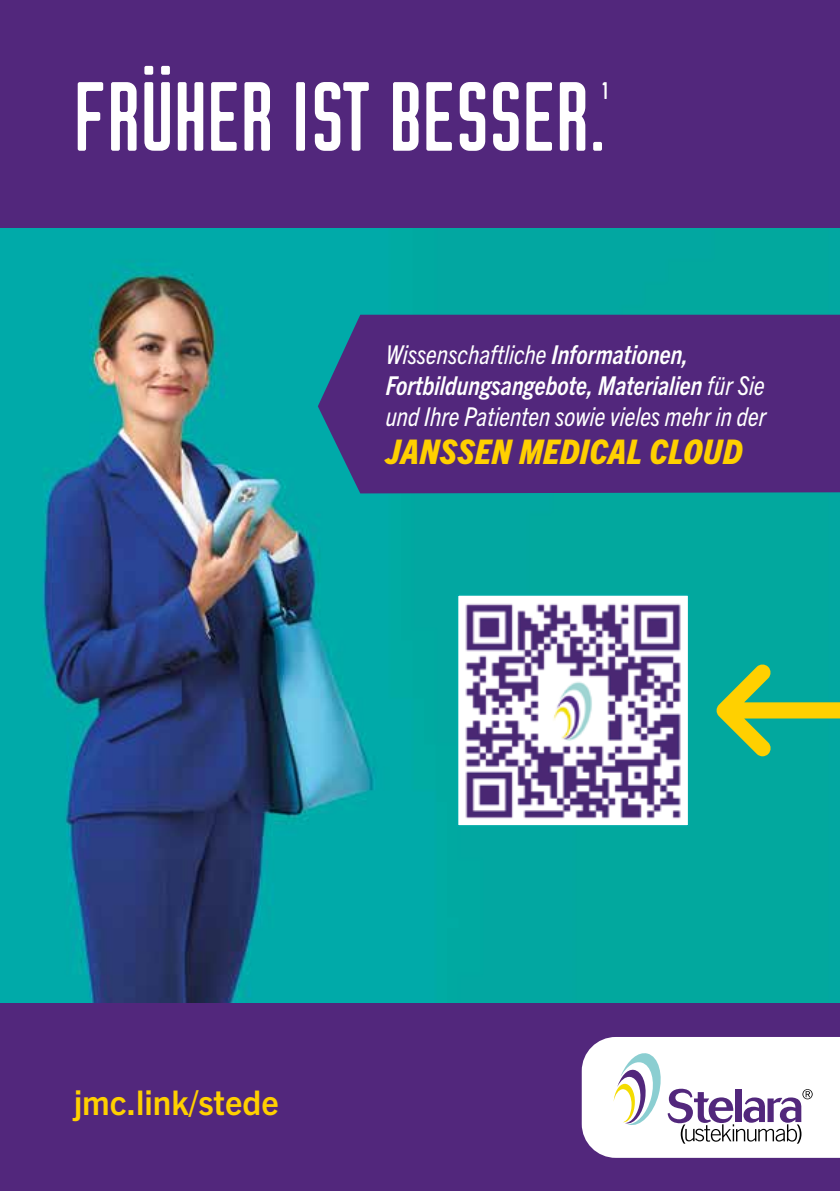
<style>
.page{position:relative;width:840px;height:1191px;background:#fff}
.page>*{position:absolute;margin:0;border:0;box-sizing:border-box;transform-origin:0 0}
.t1{font:98px "Cache";color:#fff}
.t2{font:italic 800 condensed 34px "Trade Gothic Next LT Pro";letter-spacing:.01em;color:#ffd000}
.t3{font:700 34px "Trade Gothic Next LT Pro";color:#ffd000}
.t4{font:italic condensed 26px/31.2px "Trade Gothic Next LT Pro";color:#fff}
.t5{font:24px "Cache";color:#fff}
.s1{font-weight:700}
</style>
<div class="page">
<img style="left:0;top:228px;width:839px;height:775px">
<div style="left:0;top:0;width:839px;height:228px;background:#52277c"></div>
<div style="left:0;top:1003px;width:839px;height:188px;background:#52277c"></div>
<svg style="left:581px;top:1037px;width:258px;height:120px;background:#e7e4eb"></svg>
<div style="left:317px;top:315px;width:522px;height:178px;background:#52277c"></div>
<svg style="left:715px;top:663px;width:124px;height:93px;background:#4fb46e"></svg>
<img style="left:459px;top:596px;width:227px;height:228px">
<div style="left:456px;top:593px;width:233px;height:234px;border:2px solid #00aaa6"></div>
<h1 class="t1" style="left:140px;top:-4px;width:35px">..</h1>
<p class="t5" style="left:601px;top:79px;width:8px">1</p>
<h1 class="t1" style="left:74px;top:72px;width:533px">FRUHER IST BESSER.</h1>
<p class="t4" style="left:385px;top:337px;width:382px">Wissenschaftliche <span class="s1">Informationen,<br>Fortbildungsangebote, Materialien</span> für Sie und Ihre Patienten sowie vieles mehr in der</p>
<h2 class="t2" style="left:385px;top:429px;width:358px">JANSSEN MEDICAL CLOUD</h2>
<h2 class="t3" style="left:74px;top:1078px;width:206px">jmc.link/stede</h2>
</div>
